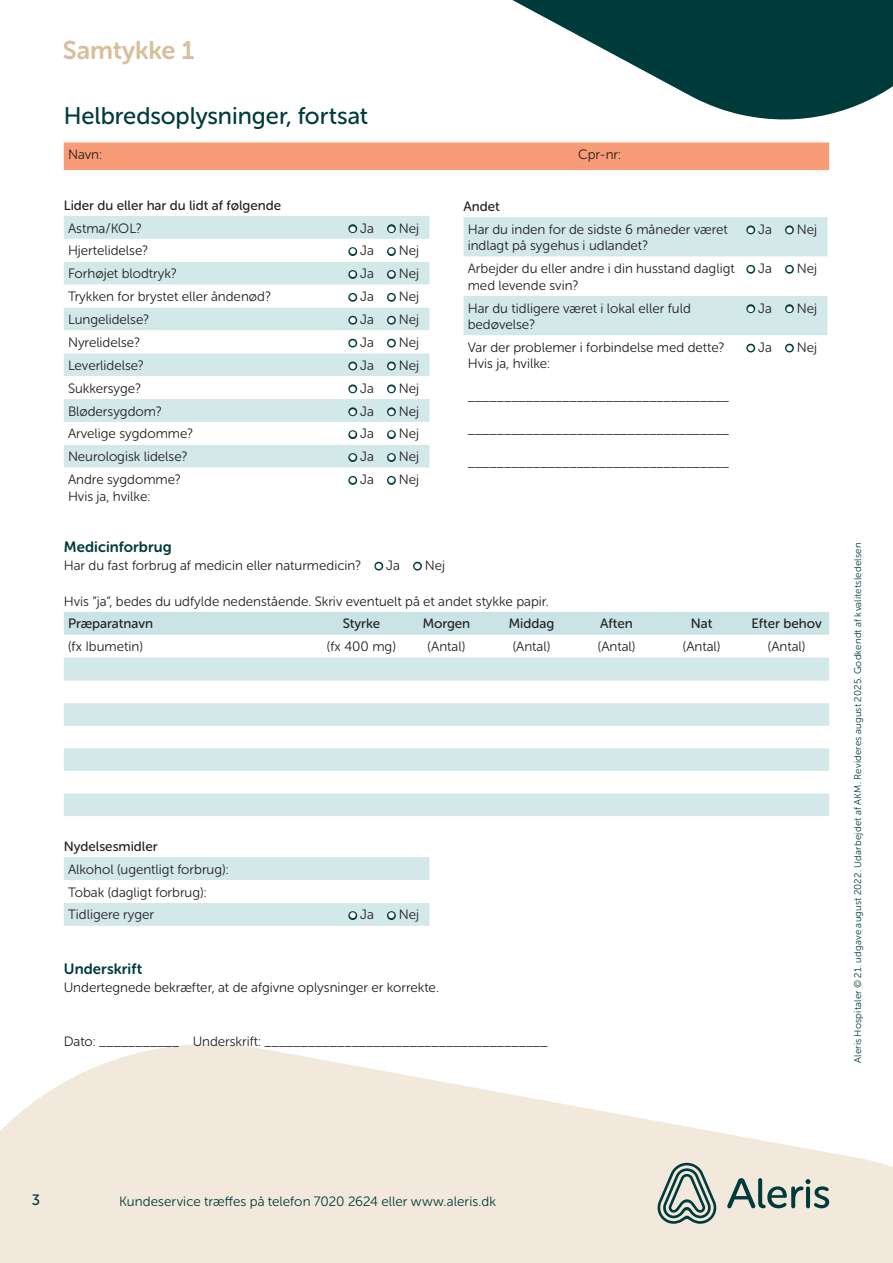
<style>
.page{position:relative;width:893px;height:1263px;background:#fff}
.page>*{position:absolute;margin:0;border:0;box-sizing:border-box;transform-origin:0 0}
.t1{font:25.5px "Museo Sans Rounded 700";letter-spacing:-.01em;color:#d7bf9c}
.rubrik{font:24px "Museo Sans Rounded 500";letter-spacing:-.005em;color:#003b3c}
.ml_rubrik{font:15px "Museo Sans Rounded 700";letter-spacing:.005em;color:#003b3c}
.t2{font:15px "Museo Sans Rounded 500";color:#003b3c}
.skema_brødtekst{font:13.5px/16.5px "Museo Sans Rounded 300";color:#231f20}
.brødtekst{font:13.5px "Museo Sans Rounded 300";color:#231f20}
.t3{font:13.5px "Museo Sans Rounded 300";letter-spacing:.005em;color:#003b3c}
.brødtekst_semibold{font:13.5px "Museo Sans Rounded 500";color:#231f20}
.skema_brødtekst-2{font:13.5px "Museo Sans Rounded 500";color:#231f20}
.skema_brødtekst_cent{font:13.5px "Museo Sans Rounded 300";color:#231f20}
.t4{font:9.75px "Museo Sans Rounded 300";letter-spacing:.02em;color:#003b3c}
.s1{font-family:"Arial";color:#003b3c}
</style>
<div class="page">
<svg style="left:0;top:1044px;width:893px;height:219px;fill:#f2e9dc"></svg>
<svg style="left:727px;top:1178px;width:102px;height:30px;background:#a1afa7"></svg>
<svg style="left:655px;top:1163px;width:63px;height:61px;background:#a4b1a8"></svg>
<svg style="left:512px;top:0;width:381px;height:120px;fill:#003b3c"></svg>
<div style="left:64px;top:612px;width:765px;height:23px;background:#cae4e5"></div>
<svg style="left:64px;top:657px;width:765px;height:1px"></svg>
<svg style="left:64px;top:658px;width:765px;height:158px;fill:#d2e8e9"></svg>
<div style="left:64px;top:142px;width:765px;height:28px;background:#f79c76"></div>
<div style="left:64px;top:216px;width:365px;height:23px;background:#d2e8e9"></div>
<svg style="left:64px;top:262px;width:365px;height:206px;fill:#d2e8e9"></svg>
<div style="left:463px;top:217px;width:364px;height:40px;background:#d2e8e9"></div>
<div style="left:463px;top:296px;width:364px;height:39px;background:#d2e8e9"></div>
<svg style="left:64px;top:857px;width:365px;height:69px"></svg>
<h1 class="t1" style="left:63px;top:36px;width:133px">Samtykke 1</h1>
<p class="rubrik" style="left:64px;top:103px;width:306px">Helbredsoplysninger, fortsat</p>
<p class="skema_brødtekst" style="left:68px;top:146px;width:36px">Navn:</p>
<p class="skema_brødtekst" style="left:578px;top:146px;width:44px">Cpr-nr:</p>
<p class="brødtekst_semibold" style="left:64px;top:198px;width:219px">Lider du eller har du lidt af følgende</p>
<p class="skema_brødtekst" style="left:68px;top:220px;width:75px">Astma/KOL?</p>
<p class="skema_brødtekst" style="left:349px;top:220px;width:72px"><span class="s1">●</span> Ja <span class="s1">●</span> Nej</p>
<p class="skema_brødtekst" style="left:68px;top:243px;width:82px">Hjertelidelse?</p>
<p class="skema_brødtekst" style="left:349px;top:243px;width:72px"><span class="s1">●</span> Ja <span class="s1">●</span> Nej</p>
<p class="skema_brødtekst" style="left:68px;top:265px;width:110px">Forhøjet blodtryk?</p>
<p class="skema_brødtekst" style="left:349px;top:265px;width:72px"><span class="s1">●</span> Ja <span class="s1">●</span> Nej</p>
<p class="skema_brødtekst" style="left:68px;top:288px;width:204px">Trykken for brystet eller åndenød?</p>
<p class="skema_brødtekst" style="left:349px;top:288px;width:72px"><span class="s1">●</span> Ja <span class="s1">●</span> Nej</p>
<p class="skema_brødtekst" style="left:68px;top:311px;width:83px">Lungelidelse?</p>
<p class="skema_brødtekst" style="left:349px;top:311px;width:72px"><span class="s1">●</span> Ja <span class="s1">●</span> Nej</p>
<p class="skema_brødtekst" style="left:68px;top:334px;width:74px">Nyrelidelse?</p>
<p class="skema_brødtekst" style="left:349px;top:334px;width:72px"><span class="s1">●</span> Ja <span class="s1">●</span> Nej</p>
<p class="skema_brødtekst" style="left:68px;top:357px;width:77px">Leverlidelse?</p>
<p class="skema_brødtekst" style="left:349px;top:357px;width:72px"><span class="s1">●</span> Ja <span class="s1">●</span> Nej</p>
<p class="skema_brødtekst" style="left:68px;top:380px;width:75px">Sukkersyge?</p>
<p class="skema_brødtekst" style="left:349px;top:380px;width:72px"><span class="s1">●</span> Ja <span class="s1">●</span> Nej</p>
<p class="skema_brødtekst" style="left:68px;top:403px;width:95px">Blødersygdom?</p>
<p class="skema_brødtekst" style="left:349px;top:403px;width:72px"><span class="s1">●</span> Ja <span class="s1">●</span> Nej</p>
<p class="skema_brødtekst" style="left:68px;top:426px;width:127px">Arvelige sygdomme?</p>
<p class="skema_brødtekst" style="left:349px;top:426px;width:72px"><span class="s1">●</span> Ja <span class="s1">●</span> Nej</p>
<p class="skema_brødtekst" style="left:68px;top:449px;width:121px">Neurologisk lidelse?</p>
<p class="skema_brødtekst" style="left:349px;top:449px;width:72px"><span class="s1">●</span> Ja <span class="s1">●</span> Nej</p>
<p class="skema_brødtekst" style="left:68px;top:471px;width:114px">Andre sygdomme?</p>
<p class="skema_brødtekst" style="left:68px;top:488px;width:84px">Hvis ja, hvilke:</p>
<p class="brødtekst_semibold" style="left:463px;top:199px;width:38px">Andet</p>
<p class="skema_brødtekst" style="left:468px;top:221px;width:262px">Har du inden for de sidste 6 måneder været indlagt på sygehus i udlandet?</p>
<p class="skema_brødtekst" style="left:747px;top:221px;width:72px"><span class="s1">●</span> Ja <span class="s1">●</span> Nej</p>
<p class="skema_brødtekst" style="left:468px;top:260px;width:268px">Arbejder du eller andre i din husstand dagligt med levende svin?</p>
<p class="skema_brødtekst" style="left:747px;top:260px;width:72px"><span class="s1">●</span> Ja <span class="s1">●</span> Nej</p>
<p class="skema_brødtekst" style="left:468px;top:300px;width:225px">Har du tidligere været i lokal eller fuld bedøvelse?</p>
<p class="skema_brødtekst" style="left:747px;top:300px;width:72px"><span class="s1">●</span> Ja <span class="s1">●</span> Nej</p>
<p class="skema_brødtekst" style="left:468px;top:339px;width:258px">Var der problemer i forbindelse med dette?</p>
<p class="skema_brødtekst" style="left:468px;top:356px;width:84px">Hvis ja, hvilke:</p>
<p class="skema_brødtekst" style="left:468px;top:389px;width:263px">____________________________________</p>
<p class="skema_brødtekst" style="left:468px;top:422px;width:263px">____________________________________</p>
<p class="skema_brødtekst" style="left:468px;top:455px;width:263px">____________________________________</p>
<p class="skema_brødtekst" style="left:747px;top:339px;width:72px"><span class="s1">●</span> Ja <span class="s1">●</span> Nej</p>
<p class="skema_brødtekst" style="left:349px;top:471px;width:72px"><span class="s1">●</span> Ja <span class="s1">●</span> Nej</p>
<p class="ml_rubrik" style="left:64px;top:538px;width:110px">Medicinforbrug</p>
<p class="brødtekst" style="left:64px;top:558px;width:383px">Har du fast forbrug af medicin eller naturmedicin? <span class="s1">●</span> Ja <span class="s1">●</span> Nej</p>
<p class="brødtekst" style="left:64px;top:594px;width:487px">Hvis ”ja”, bedes du udfylde nedenstående. Skriv eventuelt på et andet stykke papir.</p>
<p class="skema_brødtekst-2" style="left:68px;top:616px;width:87px">Præparatnavn</p>
<p class="skema_brødtekst-2" style="left:343px;top:616px;width:39px">Styrke</p>
<p class="skema_brødtekst-2" style="left:423px;top:616px;width:49px">Morgen</p>
<p class="skema_brødtekst-2" style="left:509px;top:616px;width:47px">Middag</p>
<p class="skema_brødtekst-2" style="left:600px;top:616px;width:34px">Aften</p>
<p class="skema_brødtekst-2" style="left:691px;top:616px;width:23px">Nat</p>
<p class="skema_brødtekst-2" style="left:751px;top:616px;width:72px">Efter behov</p>
<p class="skema_brødtekst" style="left:68px;top:638px;width:76px">(fx Ibumetin)</p>
<p class="skema_brødtekst_cent" style="left:327px;top:639px;width:70px">(fx 400 mg)</p>
<p class="skema_brødtekst_cent" style="left:428px;top:639px;width:39px">(Antal)</p>
<p class="skema_brødtekst_cent" style="left:513px;top:639px;width:39px">(Antal)</p>
<p class="skema_brødtekst_cent" style="left:598px;top:639px;width:39px">(Antal)</p>
<p class="skema_brødtekst_cent" style="left:683px;top:639px;width:39px">(Antal)</p>
<p class="skema_brødtekst_cent" style="left:768px;top:639px;width:39px">(Antal)</p>
<p class="brødtekst_semibold" style="left:64px;top:839px;width:95px">Nydelsesmidler</p>
<p class="skema_brødtekst" style="left:68px;top:861px;width:162px">Alkohol (ugentligt forbrug):</p>
<p class="skema_brødtekst" style="left:68px;top:884px;width:140px">Tobak (dagligt forbrug):</p>
<p class="skema_brødtekst" style="left:68px;top:907px;width:87px">Tidligere ryger</p>
<p class="skema_brødtekst" style="left:349px;top:907px;width:72px"><span class="s1">●</span> Ja <span class="s1">●</span> Nej</p>
<p class="ml_rubrik" style="left:64px;top:960px;width:80px">Underskrift</p>
<p class="brødtekst" style="left:64px;top:980px;width:377px">Undertegnede bekræfter, at de afgivne oplysninger er korrekte.</p>
<p class="brødtekst" style="left:64px;top:1034px;width:485px">Dato: ___________ Underskrift: _______________________________________</p>
<p class="t4" style="left:852px;top:1063px;width:522px;rotate:-90deg">Aleris Hospitaler © 21. udgave august 2022. Udarbejdet af AKM. Revideres august 2025. Godkendt af kvalitetsledelsen</p>
<p class="t2" style="left:32px;top:1192px;width:10px">3</p>
<p class="t3" style="left:119px;top:1194px;width:378px">Kundeservice træffes på telefon 7020 2624 eller www.aleris.dk</p>
</div>
